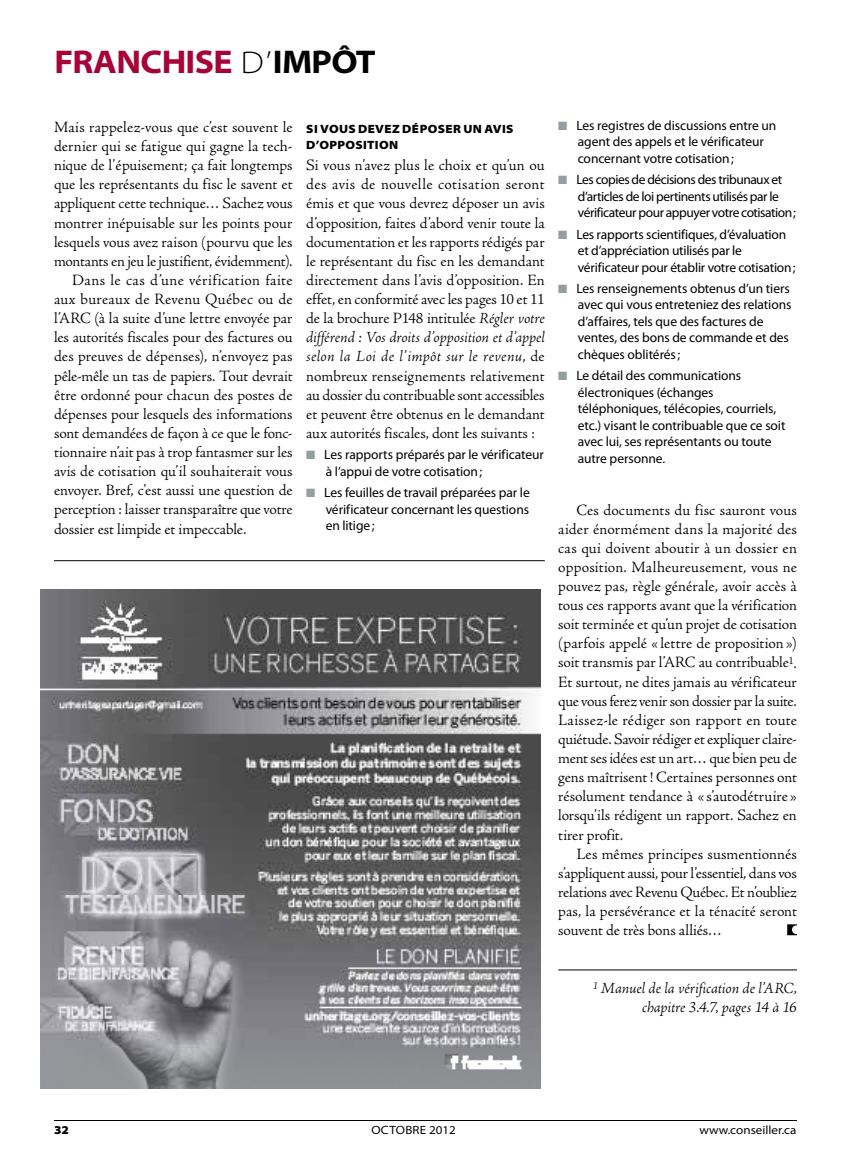
<style>
.page{position:relative;width:851px;height:1161px;background:#fff}
.page>*{position:absolute;margin:0;border:0;box-sizing:border-box;transform-origin:0 0}
.t1{font:700 semi-expanded 33px "Myriad Pro";letter-spacing:-.02em;color:#a70336}
.t2{font:300 15.75px/19px "Adobe Jenson Pro";color:#000;text-align:justify}
.t3{font:italic 300 15.75px/19px "Adobe Jenson Pro";letter-spacing:-.005em;color:#000;text-align:right}
.t4{font:300 15.75px "Adobe Jenson Pro";letter-spacing:.03em;color:#000}
.t5{font:300 15.75px "Adobe Jenson Pro";letter-spacing:.02em;color:#000}
.t6{font:13.5px/16.5px "Myriad Pro";letter-spacing:-.01em;color:#000}
.t7{font:13.5px/16.5px "Myriad Pro";letter-spacing:-.035em;color:#000}
.t8{font:900 semi-expanded 12px/15.8px "Myriad Pro";letter-spacing:.03em;color:#000}
.t9{font:semi-expanded 12px "Myriad Pro";color:#000}
.s1{font-weight:300;font-size:31.5px;color:#000}
.s2{color:#000}
.s3{font-style:italic}
.s4{color:#969da0}
</style>
<div class="page">
<hr style="left:54px;top:1120px;width:742px;height:1px;background:#000">
<hr style="left:558px;top:970px;width:238px;height:1px;background:#000">
<svg style="left:787px;top:924px;width:9px;height:11px"></svg>
<hr style="left:54px;top:560px;width:490px;height:1px;background:#000">
<img style="left:41px;top:590px;width:499px;height:499px">
<h1 class="t1" style="left:54px;top:43px;width:323px">FRANCHISE <span class="s1">d’</span><span class="s2">IMPÔT</span></h1>
<p class="t2" style="left:54px;top:118px;width:240px">Mais rappelez-vous que c’est souvent le</p>
<p class="t2" style="left:54px;top:137px;width:240px">dernier qui se fatigue qui gagne la tech-</p>
<p class="t2" style="left:54px;top:156px;width:240px">nique de l’épuisement; ça fait longtemps</p>
<p class="t2" style="left:54px;top:175px;width:240px">que les représentants du fisc le savent et</p>
<p class="t2" style="left:54px;top:194px;width:240px">appliquent cette technique… Sachez vous</p>
<p class="t2" style="left:54px;top:213px;width:240px">montrer inépuisable sur les points pour</p>
<p class="t2" style="left:54px;top:233px;width:240px">lesquels vous avez raison (pourvu que les</p>
<p class="t2" style="left:54px;top:252px;width:240px">montants en jeu le justifient, évidemment).</p>
<p class="t4" style="left:72px;top:271px;width:222px">Dans le cas d’une vérification faite</p>
<p class="t5" style="left:54px;top:290px;width:240px">aux bureaux de Revenu Québec ou de</p>
<p class="t2" style="left:54px;top:309px;width:240px">l’ARC (à la suite d’une lettre envoyée par</p>
<p class="t2" style="left:54px;top:328px;width:240px">les autorités fiscales pour des factures ou</p>
<p class="t2" style="left:54px;top:347px;width:240px">des preuves de dépenses), n’envoyez pas</p>
<p class="t2" style="left:54px;top:366px;width:240px">pêle-mêle un tas de papiers. Tout devrait</p>
<p class="t2" style="left:54px;top:386px;width:240px">être ordonné pour chacun des postes de</p>
<p class="t2" style="left:54px;top:405px;width:240px">dépenses pour lesquels des informations</p>
<p class="t2" style="left:54px;top:424px;width:240px">sont demandées de façon à ce que le fonc-</p>
<p class="t2" style="left:54px;top:443px;width:240px">tionnaire n’ait pas à trop fantasmer sur les</p>
<p class="t2" style="left:54px;top:462px;width:240px">avis de cotisation qu’il souhaiterait vous</p>
<p class="t2" style="left:54px;top:481px;width:240px">envoyer. Bref, c’est aussi une question de</p>
<p class="t2" style="left:54px;top:500px;width:240px">perception : laisser transparaître que votre</p>
<p class="t2" style="left:54px;top:519px;width:194px">dossier est limpide et impeccable.</p>
<p class="t8" style="left:306px;top:121px;width:209px">SI VOUS DEVEZ DÉPOSER UN AVIS<br>D’OPPOSITION</p>
<p class="t2" style="left:306px;top:156px;width:240px">Si vous n’avez plus le choix et qu’un ou des avis de nouvelle cotisation seront émis et que vous devrez déposer un avis d’opposition, faites d’abord venir toute la documentation et les rapports rédigés par le représentant du fisc en les demandant directement dans l’avis d’opposition. En effet, en conformité avec les pages 10 et 11 de la brochure P148 intitulée <span class="s3">Régler votre différend : Vos droits d’opposition et d’appel selon la Loi de l’impôt sur le revenu</span>, de nombreux renseignements relativement au dossier du contribuable sont accessibles et peuvent être obtenus en le demandant aux autorités fiscales, dont les suivants :</p>
<p class="t6" style="left:325px;top:447px;width:220px;text-indent:-19px"><span class="s4">■</span> Les rapports préparés par le vérificateur à l’appui de votre cotisation;</p>
<p class="t6" style="left:325px;top:485px;width:206px;text-align:justify;text-indent:-19px"><span class="s4">■</span> Les feuilles de travail préparées par le vérificateur concernant les questions en litige;</p>
<p class="t6" style="left:577px;top:117px;width:200px;text-indent:-19px"><span class="s4">■</span> Les registres de discussions entre un agent des appels et le vérificateur concernant votre cotisation;</p>
<p class="t7" style="left:577px;top:172px;width:219px;text-indent:-19px"><span class="s4">■</span> Les copies de décisions des tribunaux et d’articles de loi pertinents utilisés par le vérificateur pour appuyer votre cotisation;</p>
<p class="t6" style="left:577px;top:226px;width:219px;text-indent:-19px"><span class="s4">■</span> Les rapports scientifiques, d’évaluation et d’appréciation utilisés par le vérificateur pour établir votre cotisation;</p>
<p class="t6" style="left:577px;top:280px;width:215px;text-indent:-19px"><span class="s4">■</span> Les renseignements obtenus d’un tiers avec qui vous entreteniez des relations d’affaires, tels que des factures de ventes, des bons de commande et des chèques oblitérés;</p>
<p class="t6" style="left:577px;top:368px;width:209px;text-indent:-19px"><span class="s4">■</span> Le détail des communications électroniques (échanges téléphoniques, télécopies, courriels, etc.) visant le contribuable que ce soit avec lui, ses représentants ou toute autre personne.</p>
<p class="t2" style="left:558px;top:500px;width:240px;text-indent:18px">Ces documents du fisc sauront vous aider énormément dans la majorité des cas qui doivent aboutir à un dossier en opposition. Malheureusement, vous ne pouvez pas, règle générale, avoir accès à tous ces rapports avant que la vérification soit terminée et qu’un projet de cotisation (parfois appelé « lettre de proposition ») soit transmis par l’ARC au contribuable<sup>1</sup>.<br>Et surtout, ne dites jamais au vérificateur que vous ferez venir son dossier par la suite.<br>Laissez-le rédiger son rapport en toute quiétude. Savoir rédiger et expliquer claire&shy;ment ses idées est un art… que bien peu de gens maîtrisent! Certaines personnes ont résolument tendance à « s’autodétruire » lorsqu’ils rédigent un rapport. Sachez en tirer profit.</p>
<p class="t2" style="left:558px;top:845px;width:240px;text-indent:18px">Les mêmes principes susmentionnés s’appliquent aussi, pour l’essentiel, dans vos relations avec Revenu Québec. Et n’oubliez pas, la persévérance et la ténacité seront souvent de très bons alliés…</p>
<p class="t3" style="left:593px;top:979px;width:205px"><sup>1</sup> Manuel de la vérification de l’ARC, chapitre 3.4.7, pages 14 à 16</p>
<p class="t8" style="left:54px;top:1122px;width:16px">32</p>
<p class="t9" style="left:371px;top:1123px;width:86px">Octobre 2012</p>
<p class="t9" style="left:699px;top:1123px;width:98px">www.conseiller.ca</p>
</div>
